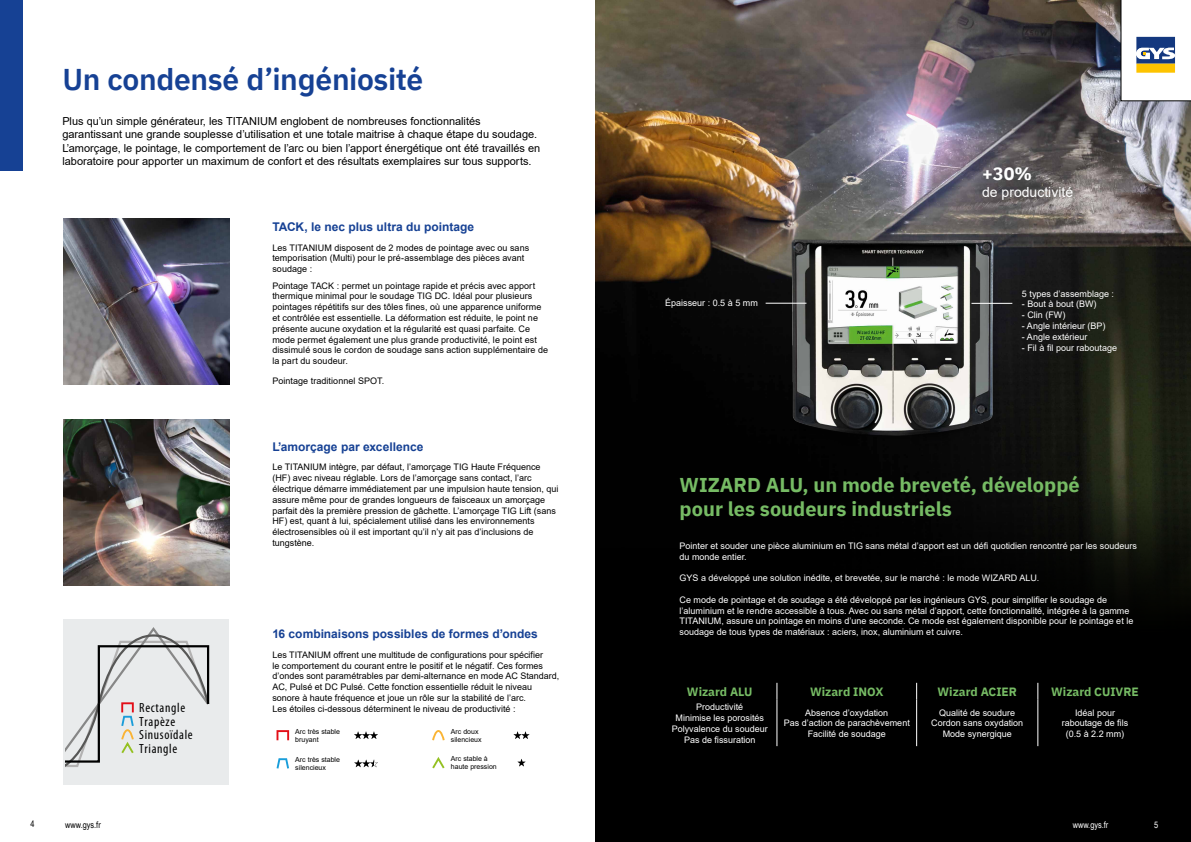
<style>
.page{position:relative;width:1191px;height:842px;background:#fff}
.page>*{position:absolute;margin:0;border:0;box-sizing:border-box;transform-origin:0 0}
.t1{font:600 30px "IBM Plex Sans";letter-spacing:-.01em;color:#164194}
.t2{font:700 20px/24px "IBM Plex Sans";color:#76bb64}
.t3{font:700 18px "IBM Plex Sans";color:#fff}
.t4{font:14px "Arial";color:#fff}
.t5{font:condensed 13.3px/13.4px "Myriad Pro";letter-spacing:.05em;color:#000}
.chapo_labeur{font:700 12px "Arial";color:#164194}
.t6{font:700 12px "IBM Plex Sans";color:#76bb64}
.titre{font:11px/13.2px "Arial";color:#000}
.chapo_labeur-2{font:9px/10.8px "Arial";color:#000}
.t7{font:9px/10.8px "Arial";color:#fff}
.t8{font:9px "Arial Narrow";color:#000}
.t9{font:9px "Arial Narrow";color:#fff}
.t10{font:7px/8.4px "Arial";color:#000}
</style>
<div class="page">
<img style="left:595px;top:0;width:596px;height:842px">
<img style="left:777px;top:236px;width:230px;height:209px">
<svg style="left:1120px;top:0;width:71px;height:101px"></svg>
<hr style="left:662px;top:682px;width:115px;height:1px;background:#000">
<svg style="left:662px;top:683px;width:1px;height:16px"></svg>
<hr style="left:777px;top:682px;width:139px;height:1px;background:#000">
<hr style="left:916px;top:682px;width:121px;height:1px;background:#000">
<hr style="left:1037px;top:682px;width:115px;height:1px;background:#000">
<svg style="left:1151px;top:683px;width:1px;height:16px"></svg>
<hr style="left:662px;top:699px;width:114px;height:1px;background:#000">
<hr style="left:662px;top:700px;width:1px;height:46px;background:#000">
<hr style="left:777px;top:699px;width:139px;height:1px;background:#000">
<hr style="left:917px;top:699px;width:120px;height:1px;background:#000">
<hr style="left:1038px;top:699px;width:114px;height:1px;background:#000">
<hr style="left:1151px;top:700px;width:1px;height:46px;background:#000">
<hr style="left:662px;top:746px;width:115px;height:1px;background:#000">
<hr style="left:777px;top:746px;width:139px;height:1px;background:#000">
<hr style="left:916px;top:746px;width:121px;height:1px;background:#000">
<hr style="left:1037px;top:746px;width:115px;height:1px;background:#000">
<svg style="left:776px;top:683px;width:1px;height:17px"></svg>
<hr style="left:776px;top:700px;width:1px;height:46px;background:#fff">
<svg style="left:916px;top:683px;width:1px;height:17px"></svg>
<hr style="left:916px;top:700px;width:1px;height:46px;background:#fff">
<svg style="left:1037px;top:683px;width:1px;height:17px"></svg>
<hr style="left:1037px;top:700px;width:1px;height:46px;background:#fff">
<hr style="left:971px;top:303px;width:41px;height:1px;background:#fff">
<hr style="left:765px;top:303px;width:41px;height:1px;background:#fff">
<img style="left:64px;top:218px;width:166px;height:166px">
<img style="left:64px;top:419px;width:166px;height:166px">
<div style="left:63px;top:619px;width:166px;height:166px;background:#e9ebec"></div>
<svg style="left:65px;top:627px;width:145px;height:140px"></svg>
<svg style="left:276px;top:730px;width:13px;height:10px"></svg>
<svg style="left:354px;top:731px;width:24px;height:8px"></svg>
<svg style="left:276px;top:758px;width:13px;height:10px"></svg>
<svg style="left:354px;top:760px;width:24px;height:7px"></svg>
<svg style="left:432px;top:730px;width:13px;height:10px"></svg>
<svg style="left:513px;top:731px;width:16px;height:8px"></svg>
<svg style="left:432px;top:757px;width:12px;height:11px"></svg>
<svg style="left:517px;top:759px;width:8px;height:7px"></svg>
<div style="left:0;top:0;width:23px;height:170px;background:#164194"></div>
<p class="t1" style="left:62px;top:56px;width:362px">Un condensé d’ingéniosité</p>
<p class="titre" style="left:62px;top:115px;width:479px">Plus qu’un simple générateur, les TITANIUM englobent de nombreuses fonctionnalités garantissant une grande souplesse d’utilisation et une totale maitrise à chaque étape du soudage.<br>L’amorçage, le pointage, le comportement de l’arc ou bien l’apport énergétique ont été travaillés en laboratoire pour apporter un maximum de confort et des résultats exemplaires sur tous supports.</p>
<p class="chapo_labeur" style="left:272px;top:219px;width:203px">TACK, le nec plus ultra du pointage</p>
<p class="chapo_labeur-2" style="left:272px;top:242px;width:258px">Les TITANIUM disposent de 2 modes de pointage avec ou sans temporisation (Multi) pour le pré-assemblage des pièces avant soudage :</p>
<p class="chapo_labeur-2" style="left:272px;top:280px;width:277px">Pointage TACK : permet un pointage rapide et précis avec apport thermique minimal pour le soudage TIG DC. Idéal pour plusieurs pointages répétitifs sur des tôles fines, où une apparence uniforme et contrôlée est essentielle. La déformation est réduite, le point ne présente aucune oxydation et la régularité est quasi parfaite. Ce mode permet également une plus grande productivité, le point est dissimulé sous le cordon de soudage sans action supplémentaire de la part du soudeur.</p>
<p class="chapo_labeur-2" style="left:272px;top:375px;width:113px">Pointage traditionnel SPOT.</p>
<p class="chapo_labeur" style="left:272px;top:438px;width:153px">L’amorçage par excellence</p>
<p class="chapo_labeur-2" style="left:272px;top:462px;width:288px">Le TITANIUM intègre, par défaut, l’amorçage TIG Haute Fréquence (HF) avec niveau réglable. Lors de l’amorçage sans contact, l’arc électrique démarre immédiatement par une impulsion haute tension, qui assure même pour de grandes longueurs de faisceaux un amorçage parfait dès la première pression de gâchette. L’amorçage TIG Lift (sans HF) est, quant à lui, spécialement utilisé dans les environnements électrosensibles où il est important qu’il n’y ait pas d’inclusions de tungstène.</p>
<p class="chapo_labeur" style="left:272px;top:626px;width:267px">16 combinaisons possibles de formes d’ondes</p>
<p class="chapo_labeur-2" style="left:272px;top:649px;width:289px">Les TITANIUM offrent une multitude de configurations pour spécifier<br>le comportement du courant entre le positif et le négatif. Ces formes d’ondes sont paramétrables par demi-alternance en mode AC Standard, AC, Pulsé et DC Pulsé. Cette fonction essentielle réduit le niveau sonore à haute fréquence et joue un rôle sur la stabilité de l’arc.</p>
<p class="t5" style="left:139px;top:701px;width:47px">Rectangle</p>
<p class="chapo_labeur-2" style="left:272px;top:703px;width:245px">Les étoiles ci-dessous déterminent le niveau de productivité :</p>
<p class="t5" style="left:139px;top:715px;width:55px">Trapèze<br>Sinusoïdale<br>Triangle</p>
<p class="t10" style="left:295px;top:727px;width:46px">Arc très stable bruyant</p>
<p class="t10" style="left:295px;top:755px;width:46px">Arc très stable silencieux</p>
<p class="t10" style="left:451px;top:727px;width:32px">Arc doux silencieux</p>
<p class="t10" style="left:451px;top:754px;width:47px">Arc stable à haute pression</p>
<p class="t7" style="left:665px;top:297px;width:94px">Épaisseur : 0.5 à 5 mm</p>
<p class="t3" style="left:982px;top:159px;width:51px">+30%</p>
<p class="t4" style="left:982px;top:182px;width:93px">de productivité</p>
<p class="t7" style="left:1022px;top:288px;width:94px">5 types d’assemblage :</p>
<p class="t7" style="left:1022px;top:299px;width:76px">- Bout à bout (BW)</p>
<p class="t7" style="left:1022px;top:310px;width:45px">- Clin (FW)</p>
<p class="t7" style="left:1022px;top:320px;width:85px">- Angle intérieur (BP)</p>
<p class="t7" style="left:1022px;top:331px;width:67px">- Angle extérieur</p>
<p class="t7" style="left:1022px;top:342px;width:97px">- Fil à fil pour raboutage</p>
<p class="t2" style="left:679px;top:472px;width:402px">WIZARD ALU, un mode breveté, développé pour les soudeurs industriels</p>
<p class="t7" style="left:679px;top:540px;width:459px">Pointer et souder une pièce aluminium en TIG sans métal d’apport est un défi quotidien rencontré par les soudeurs du monde entier.</p>
<p class="t7" style="left:679px;top:572px;width:361px">GYS a développé une solution inédite, et brevetée, sur le marché : le mode WIZARD ALU.</p>
<p class="t7" style="left:679px;top:594px;width:455px">Ce mode de pointage et de soudage a été développé par les ingénieurs GYS, pour simplifier le soudage de l’aluminium et le rendre accessible à tous. Avec ou sans métal d’apport, cette fonctionnalité, intégrée à la gamme TITANIUM, assure un pointage en moins d’une seconde. Ce mode est également disponible pour le pointage et le soudage de tous types de matériaux : aciers, inox, aluminium et cuivre.</p>
<p class="t6" style="left:687px;top:682px;width:67px">Wizard ALU</p>
<p class="t6" style="left:810px;top:682px;width:75px">Wizard INOX</p>
<p class="t6" style="left:937px;top:682px;width:81px">Wizard ACIER</p>
<p class="t6" style="left:1051px;top:682px;width:89px">Wizard CUIVRE</p>
<p class="t7" style="left:696px;top:702px;width:49px">Productivité</p>
<p class="t7" style="left:675px;top:712px;width:90px">Minimise les porosités</p>
<p class="t7" style="left:671px;top:723px;width:98px">Polyvalence du soudeur</p>
<p class="t7" style="left:684px;top:734px;width:73px">Pas de fissuration</p>
<p class="t7" style="left:939px;top:707px;width:78px">Qualité de soudure</p>
<p class="t7" style="left:931px;top:718px;width:94px">Cordon sans oxydation</p>
<p class="t7" style="left:942px;top:729px;width:71px">Mode synergique</p>
<p class="t7" style="left:805px;top:707px;width:85px">Absence d’oxydation</p>
<p class="t7" style="left:783px;top:718px;width:128px">Pas d’action de parachèvement</p>
<p class="t7" style="left:807px;top:729px;width:80px">Facilité de soudage</p>
<p class="t7" style="left:1061px;top:707px;width:68px;text-align:center">Idéal pour raboutage de fils</p>
<p class="t7" style="left:1065px;top:729px;width:60px">(0.5 à 2.2 mm)</p>
<p class="t8" style="left:31px;top:817px;width:6px">4</p>
<p class="t8" style="left:65px;top:818px;width:37px">www.gys.fr</p>
<p class="t9" style="left:1072px;top:818px;width:37px">www.gys.fr</p>
<p class="t9" style="left:1154px;top:818px;width:6px">5</p>
</div>
